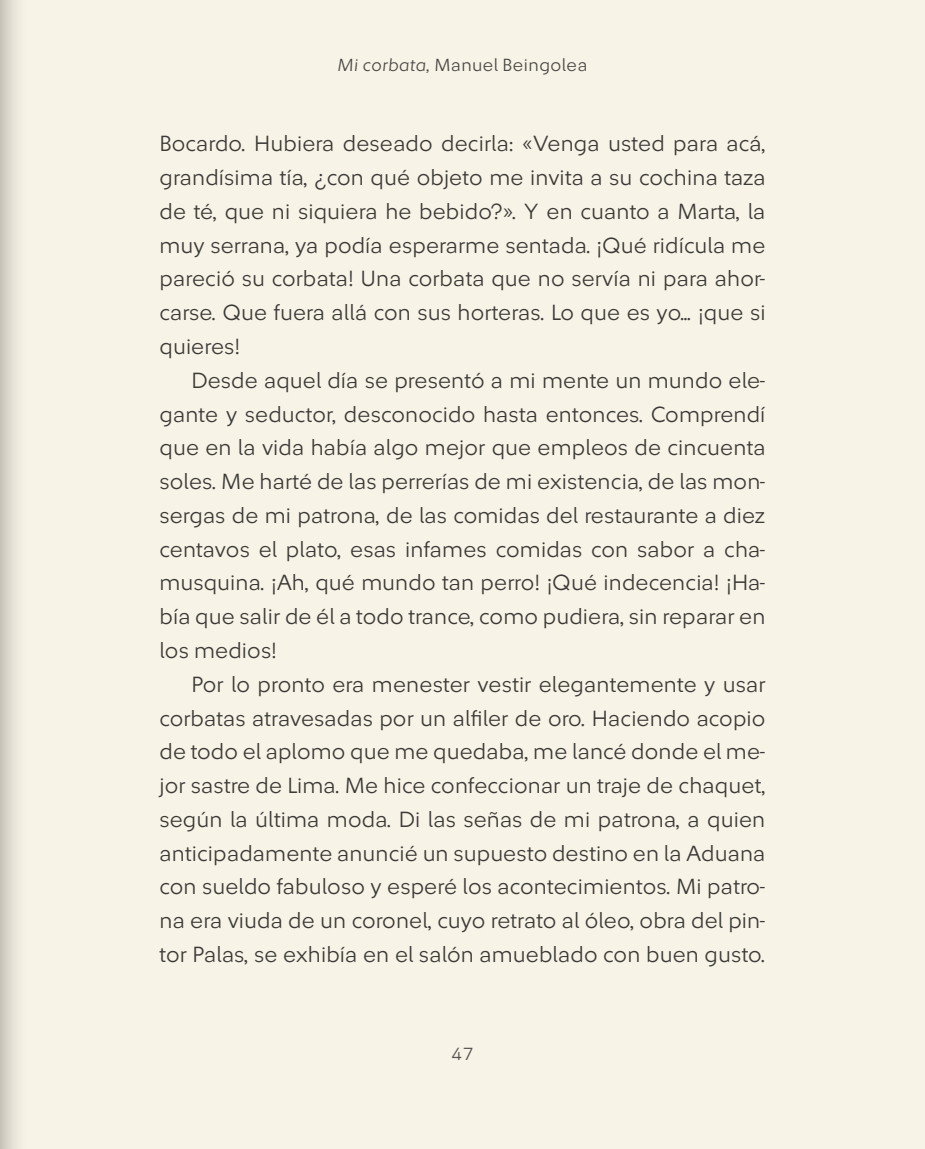
<style>
.page{position:relative;width:925px;height:1149px;background:#fff}
.page>*{position:absolute;margin:0;border:0;box-sizing:border-box;transform-origin:0 0}
.t1{font:300 22.5px/33.8px "Sura Sans";letter-spacing:.005em;color:#3d3d3c;text-align:justify}
.t2{font:300 18px "Sura Sans";letter-spacing:.025em;color:#4b4b4a}
.t3{font:300 18px "Sura Sans";color:#575756}
.s1{font-style:italic}
</style>
<div class="page">
<div style="left:0;top:0;width:925px;height:1148px;background:#f8f3e7"></div>
<p class="t2" style="left:337px;top:56px;width:251px"><span class="s1">Mi corbata,</span> Manuel Beingolea</p>
<p class="t1" style="left:159px;top:127px;width:607px">Bocardo. Hubiera deseado decirla: «Venga usted para acá, grandísima tía, ¿con qué objeto me invita a su cochina taza de té, que ni siquiera he bebido?». Y en cuanto a Marta, la muy serrana, ya podía esperarme sentada. ¡Qué ridícula me pareció su corbata! Una corbata que no servía ni para ahor&shy;carse. Que fuera allá con sus horteras. Lo que es yo… ¡que si quieres!</p>
<p class="t1" style="left:159px;top:364px;width:607px;text-indent:32px">Desde aquel día se presentó a mi mente un mundo ele&shy;gante y seductor, desconocido hasta entonces. Comprendí que en la vida había algo mejor que empleos de cincuenta soles. Me harté de las perrerías de mi existencia, de las mon&shy;sergas de mi patrona, de las comidas del restaurante a diez centavos el plato, esas infames comidas con sabor a cha&shy;musquina. ¡Ah, qué mundo tan perro! ¡Qué indecencia! ¡Ha&shy;bía que salir de él a todo trance, como pudiera, sin reparar en los medios!</p>
<p class="t1" style="left:159px;top:667px;width:607px;text-indent:32px">Por lo pronto era menester vestir elegantemente y usar corbatas atravesadas por un alfiler de oro. Haciendo acopio de todo el aplomo que me quedaba, me lancé donde el me&shy;jor sastre de Lima. Me hice confeccionar un traje de chaquet, según la última moda. Di las señas de mi patrona, a quien anticipadamente anuncié un supuesto destino en la Aduana con sueldo fabuloso y esperé los acontecimientos. Mi patro&shy;na era viuda de un coronel, cuyo retrato al óleo, obra del pin&shy;tor Palas, se exhibía en el salón amueblado con buen gusto.</p>
<p class="t3" style="left:451px;top:1045px;width:23px">47</p>
</div>
